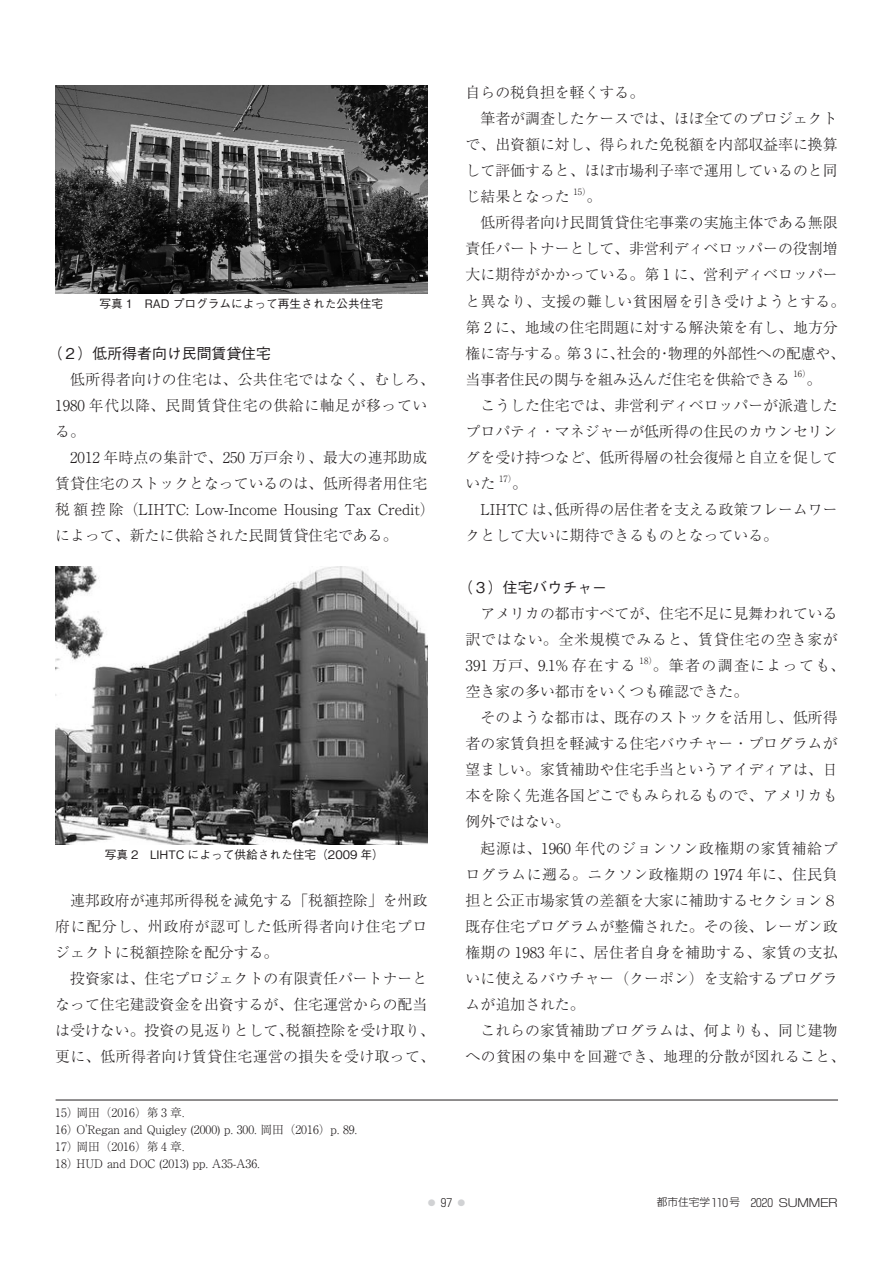
<style>
.page{position:relative;width:893px;height:1263px;background:#fff}
.page>*{position:absolute;margin:0;border:0;box-sizing:border-box;transform-origin:0 0}
.基本本文{font:300 14.85px/26.1px "Ryumin Pro";color:#231f20;text-align:justify}
.基本本文-2{font:300 14.85px/26.1px "Ryumin Pro";letter-spacing:.025em;color:#231f20}
.特集小見出し_tk{font:500 14.85px "Gothic BBB Pr 6";color:#231f20}
.注釈{font:300 11.7px "Ryumin Pro";color:#231f20}
.キャプション{font:500 11.7px "Gothic BBB Pr 6";color:#231f20}
.t1{font:300 11.1px "Shin Go Pr 6";letter-spacing:-.02em;color:#231f20}
.t2{font:300 11.1px "Shin Go Pr 6";color:#d1d2d4}
.基本本文-3{font:300 8.7px "Ryumin Pro";color:#231f20}
.s1{color:#231f20}
.s2{font-size:10.65px}
</style>
<div class="page">
<img style="left:55px;top:85px;width:372px;height:208px">
<img style="left:55px;top:566px;width:372px;height:278px">
<hr style="left:56px;top:1100px;width:782px;height:1px;background:#231f20">
<p class="キャプション" style="left:99px;top:294px;width:285px">写真 1　RAD プログラムによって再生された公共住宅</p>
<p class="特集小見出し_tk" style="left:48px;top:341px;width:225px">（２）低所得者向け民間賃貸住宅</p>
<p class="基本本文-2" style="left:55px;top:365px;width:381px;text-indent:15px">低所得者向けの住宅は、公共住宅ではなく、むしろ、<br>1980 年代以降、民間賃貸住宅の供給に軸足が移っている。</p>
<p class="基本本文" style="left:55px;top:443px;width:381px;text-align:left;text-indent:15px">2012 年時点の集計で、250 万戸余り、最大の連邦助成賃貸住宅のストックとなっているのは、低所得者用住宅税額控除（LIHTC: Low-Income Housing Tax Credit）によって、新たに供給された民間賃貸住宅である。</p>
<p class="キャプション" style="left:105px;top:845px;width:281px">写真 2　LIHTC によって供給された住宅（2009 年）</p>
<p class="基本本文" style="left:55px;top:886px;width:374px;text-indent:15px">連邦政府が連邦所得税を減免する「税額控除」を州政府に配分し、州政府が認可した低所得者向け住宅プロジェクトに税額控除を配分する。</p>
<p class="基本本文" style="left:55px;top:964px;width:381px;text-align:center">投資家は、住宅プロジェクトの有限責任パートナーと<br>なって住宅建設資金を出資するが、住宅運営からの配当は受けない。投資の見返りとして、税額控除を受け取り、更に、低所得者向け賃貸住宅運営の損失を受け取って、</p>
<p class="注釈" style="left:55px;top:1103px;width:140px">15）岡田（2016）第 3 章．</p>
<p class="注釈" style="left:55px;top:1120px;width:303px">16）O'Regan and Quigley (2000) p. 300. 岡田（2016）p. 89.</p>
<p class="注釈" style="left:55px;top:1137px;width:140px">17）岡田（2016）第 4 章．</p>
<p class="注釈" style="left:55px;top:1154px;width:206px">18）HUD and DOC (2013) pp. A35-A36.</p>
<p class="基本本文" style="left:466px;top:78px;width:180px">自らの税負担を軽くする。</p>
<p class="基本本文" style="left:466px;top:104px;width:374px;text-indent:15px">筆者が調査したケースでは、ほぼ全てのプロジェクトで、出資額に対し、得られた免税額を内部収益率に換算して評価すると、ほぼ市場利子率で運用しているのと同じ結果となった</p>
<p class="基本本文-3" style="left:573px;top:185px;width:19px">15）</p>
<p class="基本本文" style="left:586px;top:183px;width:16px">。</p>
<p class="基本本文" style="left:466px;top:209px;width:381px;text-align:left;text-indent:15px">低所得者向け民間賃貸住宅事業の実施主体である無限責任パートナーとして、非営利ディベロッパーの役割増大に期待がかかっている。第 1 に、営利ディベロッパーと異なり、支援の難しい貧困層を引き受けようとする。第 2 に、地域の住宅問題に対する解決策を有し、地方分権に寄与する。第 3 に、社会的・物理的外部性への配慮や、当事者住民の関与を組み込んだ住宅を供給できる</p>
<p class="基本本文-3" style="left:793px;top:367px;width:19px">16）</p>
<p class="基本本文" style="left:806px;top:365px;width:16px">。</p>
<p class="基本本文" style="left:466px;top:391px;width:374px;text-indent:15px">こうした住宅では、非営利ディベロッパーが派遣したプロパティ・マネジャーが低所得の住民のカウンセリングを受け持つなど、低所得層の社会復帰と自立を促していた</p>
<p class="基本本文-3" style="left:499px;top:471px;width:19px">17）</p>
<p class="基本本文" style="left:512px;top:469px;width:16px">。</p>
<p class="基本本文" style="left:466px;top:495px;width:374px;text-indent:15px">LIHTC は、低所得の居住者を支える政策フレームワークとして大いに期待できるものとなっている。</p>
<p class="特集小見出し_tk" style="left:458px;top:575px;width:150px">（３）住宅バウチャー</p>
<p class="基本本文" style="left:466px;top:599px;width:374px;text-indent:15px">アメリカの都市すべてが、住宅不足に見舞われている訳ではない。全米規模でみると、賃貸住宅の空き家が391 万戸、9.1% 存在する</p>
<p class="基本本文-3" style="left:640px;top:654px;width:19px">18）</p>
<p class="基本本文" style="left:466px;top:651px;width:381px;text-indent:187px">。筆者の調査によっても、空き家の多い都市をいくつも確認できた。</p>
<p class="基本本文" style="left:466px;top:703px;width:374px;text-indent:15px">そのような都市は、既存のストックを活用し、低所得者の家賃負担を軽減する住宅バウチャー・プログラムが望ましい。家賃補助や住宅手当というアイディアは、日本を除く先進各国どこでもみられるもので、アメリカも例外ではない。</p>
<p class="基本本文" style="left:466px;top:834px;width:374px;text-indent:15px">起源は、1960 年代のジョンソン政権期の家賃補給プログラムに遡る。ニクソン政権期の 1974 年に、住民負担と公正市場家賃の差額を大家に補助するセクション８既存住宅プログラムが整備された。その後、レーガン政権期の 1983 年に、居住者自身を補助する、家賃の支払いに使えるバウチャー（クーポン）を支給するプログラムが追加された。</p>
<p class="基本本文-2" style="left:466px;top:1016px;width:381px;text-align:center">これらの家賃補助プログラムは、何よりも、同じ建物<br>への貧困の集中を回避でき、地理的分散が図れること、</p>
<p class="t2" style="left:426px;top:1193px;width:42px">⃝ <span class="s1">97</span> ⃝</p>
<p class="t1" style="left:657px;top:1193px;width:183px"><span class="s2">都市住宅学</span>110<span class="s2">号</span> 2020 SUMMER</p>
</div>
